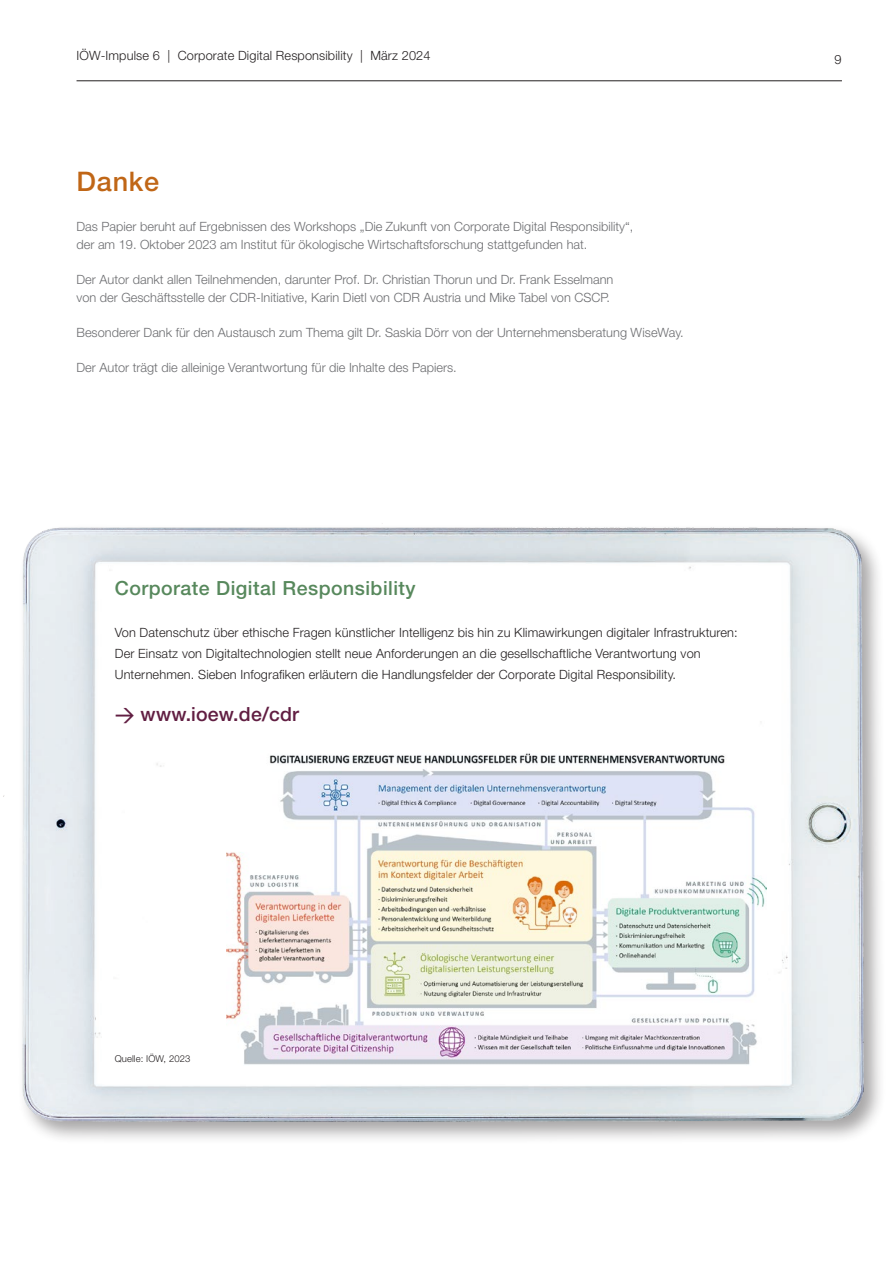
<style>
.page{position:relative;width:893px;height:1263px;background:#fff}
.page>*{position:absolute;margin:0;border:0;box-sizing:border-box;transform-origin:0 0}
.t1{font:500 27px "Helvetica Neue LT Std";letter-spacing:.03em;color:#c06616}
.H4_Ü_13_18{font:500 19.5px "Helvetica Neue LT Std";letter-spacing:.025em;color:#57885c}
.URL{font:500 19.5px "Helvetica Neue LT Std";letter-spacing:.01em;color:#611e42}
.t2{font:300 12.75px/18px "Helvetica Neue LT Std";color:#6c6d70}
.P_Text_ohne_GL{font:300 12.75px/21px "Helvetica Neue LT Std";letter-spacing:.01em;color:#231f20}
.P_Marginalien{font:300 9.45px "Helvetica Neue LT Std";letter-spacing:.01em;color:#231f20}
.s1{font-family:"DIN Pro"}
</style>
<div class="page">
<hr style="left:77px;top:80px;width:765px;height:1px;background:#231f20">
<img style="left:3px;top:523px;width:877px;height:616px">
<img style="left:226px;top:750px;width:540px;height:316px">
<p class="P_Text_ohne_GL" style="left:77px;top:45px;width:355px">IÖW-Impulse 6 | Corporate Digital Responsibility | März 2024</p>
<p class="t1" style="left:77px;top:166px;width:84px">Danke</p>
<p class="t2" style="left:77px;top:217px;width:558px">Das Papier beruht auf Ergebnissen des Workshops „Die Zukunft von Corporate Digital Responsibility“, der am 19. Oktober 2023 am Institut für ökologische Wirtschaftsforschung stattgefunden hat.</p>
<p class="t2" style="left:77px;top:270px;width:538px">Der Autor dankt allen Teilnehmenden, darunter Prof. Dr. Christian Thorun und Dr. Frank Esselmann von der Geschäftsstelle der CDR-Initiative, Karin Dietl von CDR Austria und Mike Tabel von CSCP.</p>
<p class="t2" style="left:77px;top:323px;width:609px">Besonderer Dank für den Austausch zum Thema gilt Dr. Saskia Dörr von der Unternehmensberatung WiseWay.</p>
<p class="t2" style="left:77px;top:358px;width:382px">Der Autor trägt die alleinige Verantwortung für die Inhalte des Papiers.</p>
<p class="H4_Ü_13_18" style="left:115px;top:577px;width:302px">Corporate Digital Responsibility</p>
<p class="P_Text_ohne_GL" style="left:115px;top:622px;width:624px">Von Datenschutz über ethische Fragen künstlicher Intelligenz bis hin zu Klimawirkungen digitaler Infrastrukturen:</p>
<p class="P_Text_ohne_GL" style="left:115px;top:643px;width:587px">Der Einsatz von Digitaltechnologien stellt neue Anforderungen an die gesellschaftliche Verantwortung von<br>Unternehmen. Sieben Infografiken erläutern die Handlungsfelder der Corporate Digital Responsibility.</p>
<p class="URL" style="left:115px;top:703px;width:186px"><span class="s1">→</span> www.ioew.de/cdr</p>
<p class="P_Text_ohne_GL" style="left:834px;top:48px;width:9px">9</p>
<p class="P_Marginalien" style="left:115px;top:1053px;width:77px">Quelle: IÖW, 2023</p>
</div>
